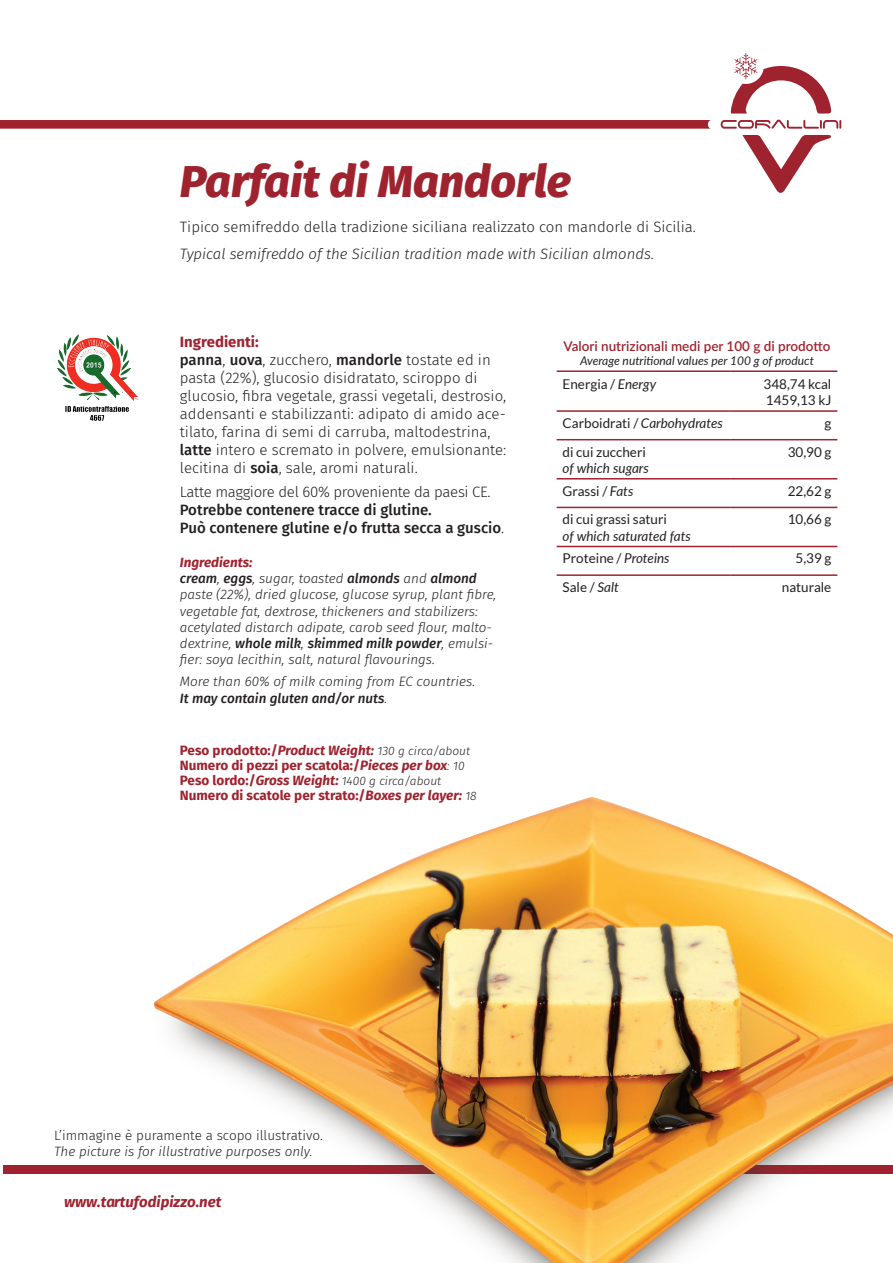
<style>
.page{position:relative;width:893px;height:1263px;background:#fff}
.page>*{position:absolute;margin:0;border:0;box-sizing:border-box;transform-origin:0 0}
.t1{font:italic 800 45px "Fira Sans";color:#9f232f}
.t2{font:300 15px/18px "Fira Sans";color:#231f20}
.t3{font:500 15px/18px "Fira Sans";color:#231f20}
.t4{font:italic 300 15px "Fira Sans";color:#231f20}
.t5{font:300 15px "Fira Sans";letter-spacing:-.02em;color:#231f20}
.t6{font:italic 700 15px "Fira Sans";color:#9f232f}
.t7{font:italic 300 13.5px/16.2px "Fira Sans";color:#231f20}
.t8{font:13.5px/16.2px "Lato";color:#231f20}
.t9{font:700 13.5px "Fira Sans";color:#9f232f}
.t10{font:italic 13.5px "Lato";color:#231f20}
.t11{font:600 13.5px "Lato";color:#9f232f}
.t12{font:300 13.5px "Fira Sans";color:#231f20}
.t13{font:italic 300 12px "Fira Sans";color:#231f20}
.t14{font:italic 12px "Lato";color:#231f20}
.s1{font-weight:700;color:#9f232f}
.s2{font-weight:500}
.s3{font-weight:300}
.s4{font-weight:700;font-style:normal;font-size:13.5px;color:#9f232f}
.s5{font-weight:700;font-size:13.5px;color:#9f232f}
.s6{font-style:italic}
.s7{font-weight:300;font-style:italic;font-size:12px;color:#231f20}
.s8{font-style:normal}
</style>
<div class="page">
<div style="left:4px;top:1166px;width:889px;height:8px;background:#9f232f"></div>
<svg style="left:721px;top:120px;width:120px;height:9px"></svg>
<svg style="left:742px;top:135px;width:89px;height:58px"></svg>
<svg style="left:731px;top:53px;width:101px;height:61px"></svg>
<svg style="left:0;top:120px;width:711px;height:9px;background:#a32c37"></svg>
<img style="left:57px;top:334px;width:82px;height:87px">
<hr style="left:557px;top:410px;width:173px;height:2px;background:#9f232f">
<hr style="left:730px;top:410px;width:107px;height:2px;background:#9f232f">
<hr style="left:557px;top:439px;width:173px;height:1px;background:#9f232f">
<hr style="left:730px;top:439px;width:107px;height:1px;background:#9f232f">
<hr style="left:557px;top:478px;width:173px;height:1px;background:#9f232f">
<hr style="left:730px;top:478px;width:107px;height:1px;background:#9f232f">
<hr style="left:557px;top:507px;width:173px;height:1px;background:#9f232f">
<hr style="left:730px;top:507px;width:107px;height:1px;background:#9f232f">
<hr style="left:557px;top:546px;width:173px;height:1px;background:#9f232f">
<hr style="left:730px;top:546px;width:107px;height:1px;background:#9f232f">
<hr style="left:557px;top:574px;width:173px;height:2px;background:#9f232f">
<hr style="left:730px;top:574px;width:107px;height:2px;background:#9f232f">
<hr style="left:557px;top:370px;width:173px;height:2px;background:#9f232f">
<hr style="left:730px;top:370px;width:107px;height:2px;background:#9f232f">
<img style="left:80px;top:797px;width:813px;height:466px">
<h1 class="t1" style="left:180px;top:142px;width:393px">Parfait di Mandorle</h1>
<p class="t2" style="left:180px;top:217px;width:518px">Tipico semifreddo della tradizione siciliana realizzato con mandorle di Sicilia.</p>
<p class="t4" style="left:180px;top:243px;width:476px">Typical semifreddo of the Sicilian tradition made with Sicilian almonds.</p>
<p class="t2" style="left:180px;top:332px;width:328px"><span class="s1">Ingredienti:<br></span><span class="s2">panna</span>, <span class="s2">uova</span>, zucchero, <span class="s2">mandorle</span> tostate ed in pasta (22%), glucosio disidratato, sciroppo di glucosio, fibra vegetale, grassi vegetali, destrosio, addensanti e stabilizzanti: adipato di amido ace&shy;tilato, farina di semi di carruba, maltodestrina, <span class="s2">latte</span> intero e scremato in polvere, emulsionante: lecitina di <span class="s2">soia</span>, sale, aromi naturali.</p>
<p class="t5" style="left:180px;top:481px;width:312px">Latte maggiore del 60% proveniente da paesi CE.</p>
<p class="t3" style="left:180px;top:500px;width:326px">Potrebbe contenere tracce di glutine.<br>Può contenere glutine e/o frutta secca a guscio<span class="s3">.</span></p>
<p class="t7" style="left:180px;top:554px;width:318px"><span class="s1">Ingredients:<br></span><span class="s2">cream</span>, <span class="s2">eggs</span>, sugar, toasted <span class="s2">almonds</span> and <span class="s2">almond </span>paste (22%), dried glucose, glucose syrup, plant fibre, vegetable fat, dextrose, thickeners and stabilizers: acetylated distarch adipate, carob seed flour, malto&shy;dextrine, <span class="s2">whole milk</span>, <span class="s2">skimmed milk powder</span>, emulsi&shy;fier: soya lecithin, salt, natural flavourings.</p>
<p class="t7" style="left:180px;top:674px;width:297px">More than 60% of milk coming from EC countries.<br><span class="s2">It may contain gluten and/or nuts</span>.</p>
<p class="t13" style="left:180px;top:743px;width:292px"><span class="s4">Peso prodotto:/</span><span class="s5">Product Weight:</span> 130 g circa/about</p>
<p class="t9" style="left:180px;top:754px;width:286px">Numero di pezzi per scatola:/<span class="s6">Pieces per box</span><span class="s7">: 10</span></p>
<p class="t13" style="left:180px;top:773px;width:263px"><span class="s4">Peso lordo:/</span><span class="s5">Gross Weight:</span> 1400 g circa/about</p>
<p class="t9" style="left:180px;top:784px;width:298px">Numero di scatole per strato:/<span class="s6">Boxes per layer:</span> <span class="s7">18</span></p>
<p class="t11" style="left:563px;top:336px;width:269px">Valori nutrizionali medi per 100 g di prodotto</p>
<p class="t14" style="left:580px;top:352px;width:235px">Average nutritional values per 100 g of product</p>
<p class="t8" style="left:563px;top:376px;width:95px">Energia / <span class="s6">Energy</span></p>
<p class="t8" style="left:763px;top:376px;width:69px">348,74 kcal<br>1459,13 kJ</p>
<p class="t10" style="left:563px;top:413px;width:162px"><span class="s8">Carboidrati /</span> Carbohydrates</p>
<p class="t8" style="left:824px;top:415px;width:8px">g</p>
<p class="t8" style="left:563px;top:443px;width:85px">di cui zuccheri</p>
<p class="t10" style="left:563px;top:458px;width:88px">of which sugars</p>
<p class="t8" style="left:788px;top:443px;width:45px">30,90 g</p>
<p class="t8" style="left:563px;top:483px;width:72px">Grassi / <span class="s6">Fats</span></p>
<p class="t8" style="left:788px;top:483px;width:45px">22,62 g</p>
<p class="t8" style="left:563px;top:511px;width:106px">di cui grassi saturi</p>
<p class="t10" style="left:563px;top:526px;width:130px">of which saturated fats</p>
<p class="t8" style="left:788px;top:511px;width:45px">10,66 g</p>
<p class="t8" style="left:563px;top:550px;width:109px">Proteine / <span class="s6">Proteins</span></p>
<p class="t8" style="left:795px;top:550px;width:37px">5,39 g</p>
<p class="t8" style="left:563px;top:579px;width:58px">Sale / <span class="s6">Salt</span></p>
<p class="t8" style="left:782px;top:579px;width:51px">naturale</p>
<p class="t12" style="left:54px;top:1126px;width:270px">L’immagine è puramente a scopo illustrativo.</p>
<p class="t7" style="left:54px;top:1143px;width:260px">The picture is for illustrative purposes only.</p>
<p class="t6" style="left:64px;top:1189px;width:159px">www.tartufodipizzo.net</p>
</div>
